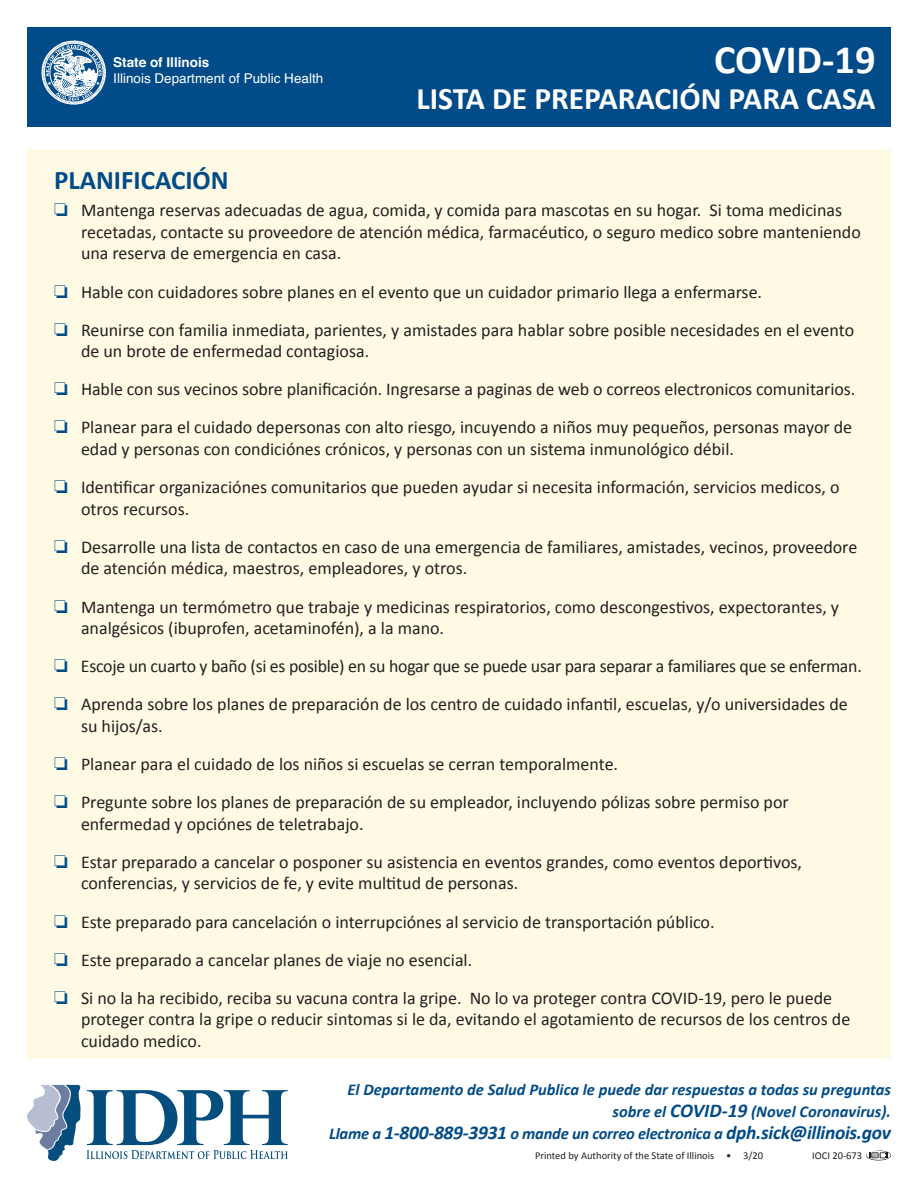
<style>
.page{position:relative;width:918px;height:1188px;background:#fff}
.page>*{position:absolute;margin:0;border:0;box-sizing:border-box;transform-origin:0 0}
.t1{font:700 40.5px "Calibri";color:#fff}
.t2{font:700 31.5px "Calibri";color:#fff}
.t3{font:700 27px "Calibri";color:#004b88}
.t4{font:italic 700 19.5px "Calibri";letter-spacing:-.015em;color:#004b88}
.t5{font:18px/21.6px "Calibri";color:#231f20}
.t6{font:italic 700 16.5px/21.9px "Calibri";color:#004b88;text-align:right}
.t7{font:13.5px/16.2px "Helvetica";color:#fff}
.t8{font:10.5px "Calibri";color:#231f20}
.s1{font-weight:700}
.s2{color:#004b88}
.s3{font-size:19.5px}
.s4{font-size:16.5px}
</style>
<div class="page">
<div style="left:27px;top:149px;width:864px;height:910px;background:#fefae4"></div>
<div style="left:27px;top:27px;width:864px;height:100px;background:#004b88"></div>
<svg style="left:87px;top:1090px;width:201px;height:69px"></svg>
<svg style="left:27px;top:1085px;width:54px;height:76px"></svg>
<svg style="left:866px;top:1151px;width:25px;height:10px"></svg>
<svg style="left:42px;top:41px;width:64px;height:63px"></svg>
<p class="t7" style="left:113px;top:55px;width:212px"><span class="s1">State of Illinois<br></span>Illinois Department of Public Health</p>
<p class="t1" style="left:714px;top:35px;width:163px">COVID‐19</p>
<p class="t2" style="left:416px;top:79px;width:461px">LISTA DE PREPARACIÓN PARA CASA</p>
<p class="t3" style="left:54px;top:163px;width:176px">PLANIFICACIÓN</p>
<p class="t5" style="left:81px;top:199px;width:781px;text-indent:-27px"><span class="s2">❏</span> Mantenga reservas adecuadas de agua, comida, y comida para mascotas en su hogar. Si toma medicinas recetadas, contacte su proveedore de atención médica, farmacéutico, o seguro medico sobre manteniendo una reserva de emergencia en casa.</p>
<p class="t5" style="left:54px;top:281px;width:710px"><span class="s2">❏</span> Hable con cuidadores sobre planes en el evento que un cuidador primario llega a enfermarse.</p>
<p class="t5" style="left:81px;top:319px;width:775px;text-indent:-27px"><span class="s2">❏</span> Reunirse con familia inmediata, parientes, y amistades para hablar sobre posible necesidades en el evento de un brote de enfermedad contagiosa.</p>
<p class="t5" style="left:54px;top:378px;width:803px"><span class="s2">❏</span> Hable con sus vecinos sobre planificación. Ingresarse a paginas de web o correos electronicos comunitarios.</p>
<p class="t5" style="left:81px;top:416px;width:773px;text-indent:-27px"><span class="s2">❏</span> Planear para el cuidado depersonas con alto riesgo, incuyendo a niños muy pequeños, personas mayor de edad y personas con condiciónes crónicos, y personas con un sistema inmunológico débil.</p>
<p class="t5" style="left:81px;top:476px;width:760px;text-indent:-27px"><span class="s2">❏</span> Identificar organizaciónes comunitarios que pueden ayudar si necesita información, servicios medicos, o otros recursos.</p>
<p class="t5" style="left:81px;top:536px;width:778px;text-indent:-27px"><span class="s2">❏</span> Desarrolle una lista de contactos en caso de una emergencia de familiares, amistades, vecinos, proveedore de atención médica, maestros, empleadores, y otros.</p>
<p class="t5" style="left:81px;top:596px;width:760px;text-indent:-27px"><span class="s2">❏</span> Mantenga un termómetro que trabaje y medicinas respiratorios, como descongestivos, expectorantes, y analgésicos (ibuprofen, acetaminofén), a la mano.</p>
<p class="t5" style="left:54px;top:655px;width:809px"><span class="s2">❏</span> Escoje un cuarto y baño (si es posible) en su hogar que se puede usar para separar a familiares que se enferman.</p>
<p class="t5" style="left:81px;top:693px;width:768px;text-indent:-27px"><span class="s2">❏</span> Aprenda sobre los planes de preparación de los centro de cuidado infantil, escuelas, y/o universidades de su hijos/as.</p>
<p class="t5" style="left:54px;top:753px;width:566px"><span class="s2">❏</span> Planear para el cuidado de los niños si escuelas se cerran temporalmente.</p>
<p class="t5" style="left:81px;top:791px;width:709px;text-indent:-27px"><span class="s2">❏</span> Pregunte sobre los planes de preparación de su empleador, incluyendo pólizas sobre permiso por enfermedad y opciónes de teletrabajo.</p>
<p class="t5" style="left:81px;top:851px;width:723px;text-indent:-27px"><span class="s2">❏</span> Estar preparado a cancelar o posponer su asistencia en eventos grandes, como eventos deportivos, conferencias, y servicios de fe, y evite multitud de personas.</p>
<p class="t5" style="left:54px;top:911px;width:662px"><span class="s2">❏</span> Este preparado para cancelación o interrupciónes al servicio de transportación público.</p>
<p class="t5" style="left:54px;top:949px;width:420px"><span class="s2">❏</span> Este preparado a cancelar planes de viaje no esencial.</p>
<p class="t5" style="left:81px;top:987px;width:771px;text-indent:-27px"><span class="s2">❏</span> Si no la ha recibido, reciba su vacuna contra la gripe. No lo va proteger contra COVID‐19, pero le puede proteger contra la gripe o reducir sintomas si le da, evitando el agotamiento de recursos de los centros de cuidado medico.</p>
<p class="t6" style="left:348px;top:1079px;width:545px">El Departamento de Salud Publica le puede dar respuestas a todas su preguntas sobre el <span class="s3">COVID‐19</span> (Novel Coronavirus).</p>
<p class="t4" style="left:329px;top:1121px;width:563px"><span class="s4">Llame a</span> 1‐800‐889‐3931 <span class="s4">o mande un correo electronica a</span> dph.sick@illinois.gov</p>
<p class="t8" style="left:535px;top:1149px;width:230px">Printed by Authority of the State of Illinois • 3/20</p>
<p class="t8" style="left:812px;top:1149px;width:52px">IOCI 20‐673</p>
</div>
